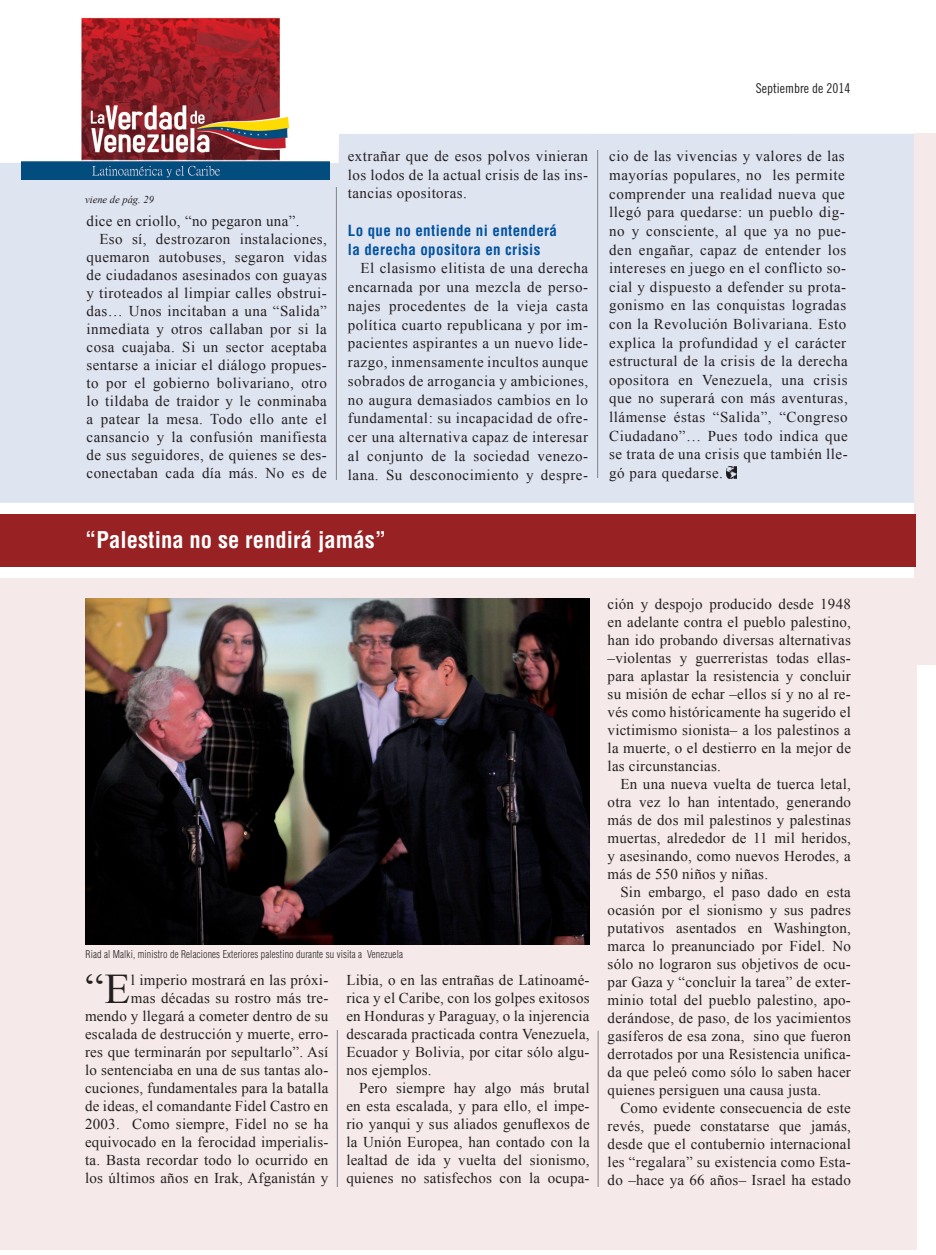
<style>
.page{position:relative;width:936px;height:1255px;background:#fff}
.page>*{position:absolute;margin:0;border:0;box-sizing:border-box;transform-origin:0 0}
.t1{font:42.15px "Times New Roman";color:#231f20}
.t2{font:700 condensed 22.5px "Helvetica LT Std";letter-spacing:.005em;color:#fff}
.t3{font:15px/18px "Times New Roman";letter-spacing:.02em;color:#231f20;text-align:justify}
.t4{font:700 condensed 15px "Helvetica LT Std";letter-spacing:.025em;color:#0153a0}
.copy_ohne_einzug{font:13.5px "Trade Gothic Cond Eighteen";color:#231f20}
.vorspann{font:300 condensed 10.5px "Helvetica LT Std";letter-spacing:.015em;color:#231f20;scale:.95 1}
.t5{font:italic 10.5px "Times New Roman";color:#231f20}
</style>
<div class="page">
<div style="left:0;top:134px;width:914px;height:369px;background:#dfe4f1"></div>
<div style="left:914px;top:134px;width:21px;height:531px;background:#f5e9e9"></div>
<hr style="left:597px;top:151px;width:1px;height:327px;background:#808285">
<hr style="left:336px;top:187px;width:1px;height:292px;background:#808285">
<svg style="left:726px;top:466px;width:10px;height:12px"></svg>
<div style="left:0;top:578px;width:916px;height:671px;background:#f5e9e9"></div>
<div style="left:0;top:514px;width:915px;height:53px;background:#972123"></div>
<img style="left:85px;top:598px;width:504px;height:346px">
<img style="left:21px;top:17px;width:309px;height:163px">
<hr style="left:337px;top:1029px;width:1px;height:157px;background:#808285">
<hr style="left:598px;top:1030px;width:1px;height:156px;background:#808285">
<p class="copy_ohne_einzug" style="left:755px;top:80px;width:96px">Septiembre de 2014</p>
<p class="t5" style="left:85px;top:192px;width:70px">viene de pág. 29</p>
<p class="t3" style="left:87px;top:212px;width:214px">dice en criollo, “no pegaron una”.</p>
<p class="t3" style="left:87px;top:230px;width:242px;text-indent:13px">Eso sí, destrozaron instalaciones, quemaron autobuses, segaron vidas de ciudadanos asesinados con guayas y tiroteados al limpiar calles obstrui&shy;das… Unos incitaban a una “Salida” inmediata y otros callaban por si la cosa cuajaba. Si un sector aceptaba sentarse a iniciar el diálogo propues&shy;to por el gobierno bolivariano, otro lo tildaba de traidor y le conminaba a patear la mesa. Todo ello ante el cansancio y la confusión manifiesta de sus seguidores, de quienes se des&shy;conectaban cada día más. No es de</p>
<p class="t3" style="left:348px;top:146px;width:242px;line-height:18.8px">extrañar que de esos polvos vinieran los lodos de la actual crisis de las ins&shy;tancias opositoras.</p>
<p class="t4" style="left:348px;top:221px;width:211px">Lo que no entiende ni entenderá</p>
<p class="t4" style="left:348px;top:240px;width:194px">la derecha opositora en crisis</p>
<p class="t3" style="left:348px;top:259px;width:242px;line-height:18.8px;text-indent:13px">El clasismo elitista de una derecha encarnada por una mezcla de perso&shy;najes procedentes de la vieja casta política cuarto republicana y por im&shy;pacientes aspirantes a un nuevo lide&shy;razgo, inmensamente incultos aunque sobrados de arrogancia y ambiciones, no augura demasiados cambios en lo fundamental: su incapacidad de ofre&shy;cer una alternativa capaz de interesar al conjunto de la sociedad venezo&shy;lana. Su desconocimiento y despre-</p>
<p class="t3" style="left:609px;top:147px;width:240px;line-height:18.6px;text-align:left">cio de las vivencias y valores de las mayorías populares, no les permite comprender una realidad nueva que llegó para quedarse: un pueblo dig&shy;no y consciente, al que ya no pue&shy;den engañar, capaz de entender los intereses en juego en el conflicto so&shy;cial y dispuesto a defender su prota&shy;gonismo en las conquistas logradas con la Revolución Bolivariana. Esto explica la profundidad y el carácter estructural de la crisis de la derecha opositora en Venezuela, una crisis que no superará con más aventuras, llámense éstas “Salida”, “Congreso Ciudadano”… Pues todo indica que se trata de una crisis que también lle&shy;gó para quedarse.</p>
<p class="t2" style="left:85px;top:525px;width:302px">“Palestina no se rendirá jamás”</p>
<p class="vorspann" style="left:86px;top:947px;width:335px">Riad al Malki, ministro de Relaciones Exteriores palestino durante su visita a Venezuela</p>
<p class="t1" style="left:85px;top:960px;width:47px">“E</p>
<p class="t3" style="left:85px;top:970px;width:245px;text-align:right">l imperio mostrará en las próxi-<br>mas décadas su rostro más tre-<br>mendo y llegará a cometer dentro de su escalada de destrucción y muerte, erro&shy;res que terminarán por sepultarlo”. Así lo sentenciaba en una de sus tantas alo&shy;cuciones, fundamentales para la batalla de ideas, el comandante Fidel Castro en 2003. Como siempre, Fidel no se ha equivocado en la ferocidad imperialis&shy;ta. Basta recordar todo lo ocurrido en los últimos años en Irak, Afganistán y</p>
<p class="t3" style="left:346px;top:970px;width:245px">Libia, o en las entrañas de Latinoamé&shy;rica y el Caribe, con los golpes exitosos en Honduras y Paraguay, o la injerencia descarada practicada contra Venezuela, Ecuador y Bolivia, por citar sólo algu&shy;nos ejemplos.</p>
<p class="t3" style="left:346px;top:1078px;width:245px;text-indent:13px">Pero siempre hay algo más brutal en esta escalada, y para ello, el impe&shy;rio yanqui y sus aliados genuflexos de la Unión Europea, han contado con la lealtad de ida y vuelta del sionismo, quienes no satisfechos con la ocupa-</p>
<p class="t3" style="left:607px;top:594px;width:245px">ción y despojo producido desde 1948 en adelante contra el pueblo palestino, han ido probando diversas alternativas –violentas y guerreristas todas ellas&shy;para aplastar la resistencia y concluir su misión de echar –ellos sí y no al re&shy;vés como históricamente ha sugerido el victimismo sionista– a los palestinos a la muerte, o el destierro en la mejor de las circunstancias.</p>
<p class="t3" style="left:607px;top:774px;width:245px;text-indent:13px">En una nueva vuelta de tuerca letal, otra vez lo han intentado, generando más de dos mil palestinos y palestinas muertas, alrededor de 11 mil heridos, y asesinando, como nuevos Herodes, a más de 550 niños y niñas.</p>
<p class="t3" style="left:607px;top:882px;width:245px;text-indent:13px">Sin embargo, el paso dado en esta ocasión por el sionismo y sus padres putativos asentados en Washington, marca lo preanunciado por Fidel. No sólo no lograron sus objetivos de ocu&shy;par Gaza y “concluir la tarea” de exter&shy;minio total del pueblo palestino, apo&shy;derándose, de paso, de los yacimientos gasíferos de esa zona, sino que fueron derrotados por una Resistencia unifica&shy;da que peleó como sólo lo saben hacer quienes persiguen una causa justa.</p>
<p class="t3" style="left:607px;top:1098px;width:245px;text-indent:13px">Como evidente consecuencia de este revés, puede constatarse que jamás, desde que el contubernio internacional les “regalara” su existencia como Esta&shy;do –hace ya 66 años– Israel ha estado</p>
</div>
